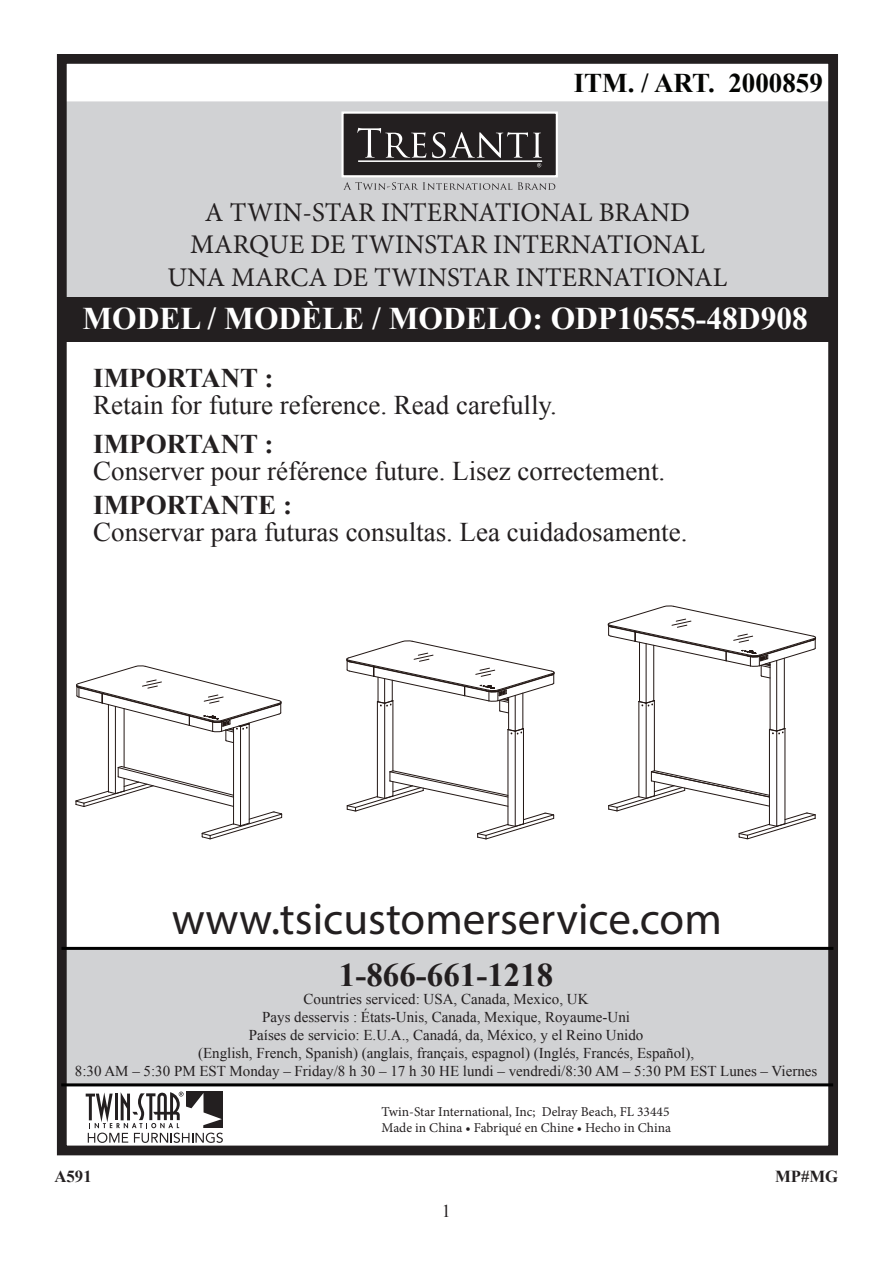
<style>
.page{position:relative;width:893px;height:1263px;background:#fff}
.page>*{position:absolute;margin:0;border:0;box-sizing:border-box;transform-origin:0 0}
.t1{font:45px "Myriad Pro";color:#231f20}
.t2{font:700 33px "Times New Roman";color:#231f20}
.t3{font:700 31.5px "Times New Roman";color:#fff}
.t4{font:27px/27px "Times New Roman";color:#231f20}
.t5{font:27px "Minion Pro";color:#231f20}
.t6{font:700 27px "Times New Roman";color:#040503}
.t7{font:18px "Times New Roman";color:#231f20}
.t8{font:700 16.8px "Times New Roman";color:#231f20}
.t9{font:15px "Times New Roman";color:#231f20}
.t10{font:13.5px "Minion Pro";color:#231f20}
.s1{font-weight:700}
</style>
<div class="page">
<div style="left:61px;top:947px;width:770px;height:139px;background:#d1d2d4"></div>
<div style="left:66px;top:101px;width:766px;height:221px;background:#d1d2d4"></div>
<div style="left:63px;top:297px;width:769px;height:44px;background:#231f20"></div>
<div style="left:57px;top:54px;width:781px;height:1101px;border:10px solid #231f20"></div>
<div style="left:343px;top:113px;width:214px;height:63px;background:#231f20"></div>
<div style="left:341px;top:111px;width:217px;height:66px;border:2px solid #fff"></div>
<hr style="left:358px;top:160px;width:184px;height:2px;background:#fff">
<svg style="left:357px;top:128px;width:69px;height:30px"></svg>
<svg style="left:432px;top:132px;width:110px;height:35px"></svg>
<svg style="left:343px;top:182px;width:169px;height:8px"></svg>
<svg style="left:518px;top:182px;width:37px;height:8px"></svg>
<hr style="left:61px;top:1083px;width:772px;height:3px;background:#000">
<hr style="left:61px;top:947px;width:772px;height:3px;background:#000">
<svg style="left:86px;top:1091px;width:137px;height:52px"></svg>
<hr style="left:233px;top:728px;width:1px;height:96px;background:#231815">
<hr style="left:249px;top:724px;width:1px;height:99px;background:#231815">
<hr style="left:124px;top:709px;width:1px;height:58px;background:#231815">
<hr style="left:108px;top:705px;width:1px;height:87px;background:#231815">
<hr style="left:115px;top:706px;width:1px;height:87px;background:#231815">
<hr style="left:240px;top:726px;width:1px;height:100px;background:#231815">
<svg style="left:75px;top:766px;width:207px;height:73px"></svg>
<svg style="left:76px;top:665px;width:206px;height:78px"></svg>
<svg style="left:768px;top:727px;width:18px;height:8px"></svg>
<svg style="left:639px;top:699px;width:16px;height:8px"></svg>
<hr style="left:646px;top:644px;width:1px;height:59px;background:#231815">
<hr style="left:639px;top:642px;width:1px;height:60px;background:#231815">
<hr style="left:653px;top:645px;width:1px;height:56px;background:#231815">
<hr style="left:770px;top:662px;width:1px;height:67px;background:#231815">
<hr style="left:776px;top:660px;width:1px;height:71px;background:#231815">
<hr style="left:784px;top:658px;width:1px;height:71px;background:#231815">
<svg style="left:508px;top:727px;width:16px;height:8px"></svg>
<hr style="left:508px;top:697px;width:1px;height:33px;background:#231815">
<hr style="left:515px;top:695px;width:1px;height:36px;background:#231815">
<hr style="left:522px;top:693px;width:1px;height:36px;background:#231815">
<hr style="left:769px;top:729px;width:1px;height:96px;background:#231815">
<hr style="left:784px;top:728px;width:1px;height:96px;background:#231815">
<hr style="left:638px;top:701px;width:1px;height:96px;background:#231815">
<hr style="left:654px;top:701px;width:1px;height:70px;background:#231815">
<svg style="left:607px;top:605px;width:209px;height:74px"></svg>
<hr style="left:507px;top:729px;width:1px;height:96px;background:#231815">
<hr style="left:523px;top:729px;width:1px;height:95px;background:#231815">
<hr style="left:377px;top:702px;width:1px;height:95px;background:#231815">
<hr style="left:392px;top:701px;width:1px;height:70px;background:#231815">
<svg style="left:346px;top:640px;width:209px;height:74px"></svg>
<svg style="left:346px;top:769px;width:209px;height:71px"></svg>
<svg style="left:608px;top:769px;width:208px;height:71px"></svg>
<hr style="left:384px;top:703px;width:1px;height:95px;background:#231815">
<hr style="left:515px;top:731px;width:1px;height:95px;background:#231815">
<hr style="left:776px;top:731px;width:1px;height:95px;background:#231815">
<hr style="left:646px;top:703px;width:1px;height:95px;background:#231815">
<p class="t6" style="left:574px;top:65px;width:251px">ITM. / ART. 2000859</p>
<p class="t5" style="left:205px;top:194px;width:486px">A TWIN-STAR INTERNATIONAL BRAND</p>
<p class="t5" style="left:190px;top:227px;width:516px">MARQUE DE TWINSTAR INTERNATIONAL</p>
<p class="t5" style="left:167px;top:259px;width:562px">UNA MARCA DE TWINSTAR INTERNATIONAL</p>
<p class="t3" style="left:82px;top:297px;width:727px">MODEL / MODÈLE / MODELO: ODP10555-48D908</p>
<p class="t4" style="left:93px;top:364px;width:465px"><span class="s1">IMPORTANT :<br></span>Retain for future reference. Read carefully.</p>
<p class="t4" style="left:93px;top:430px;width:574px"><span class="s1">IMPORTANT :<br></span>Conserver pour référence future. Lisez correctement.</p>
<p class="t4" style="left:93px;top:491px;width:596px"><span class="s1">IMPORTANTE :<br></span>Conservar para futuras consultas. Lea cuidadosamente.</p>
<p class="t1" style="left:172px;top:891px;width:551px">www.tsicustomerservice.com</p>
<p class="t2" style="left:339px;top:952px;width:216px">1-866-661-1218</p>
<p class="t9" style="left:304px;top:989px;width:286px">Countries serviced: USA, Canada, Mexico, UK</p>
<p class="t9" style="left:262px;top:1007px;width:369px">Pays desservis : États-Unis, Canada, Mexique, Royaume-Uni</p>
<p class="t9" style="left:249px;top:1025px;width:396px">Países de servicio: E.U.A., Canadá, da, México, y el Reino Unido</p>
<p class="t9" style="left:198px;top:1043px;width:498px">(English, French, Spanish) (anglais, français, espagnol) (Inglés, Francés, Español),</p>
<p class="t9" style="left:75px;top:1061px;width:744px">8:30 AM – 5:30 PM EST Monday – Friday/8 h 30 – 17 h 30 HE lundi – vendredi/8:30 AM – 5:30 PM EST Lunes – Viernes</p>
<p class="t10" style="left:382px;top:1102px;width:289px">Twin-Star International, Inc; Delray Beach, FL 33445</p>
<p class="t10" style="left:382px;top:1118px;width:291px">Made in China • Fabriqué en Chine • Hecho in China</p>
<p class="t8" style="left:54px;top:1165px;width:39px">A591</p>
<p class="t8" style="left:775px;top:1165px;width:65px">MP#MG</p>
<p class="t7" style="left:442px;top:1199px;width:10px">1</p>
</div>
